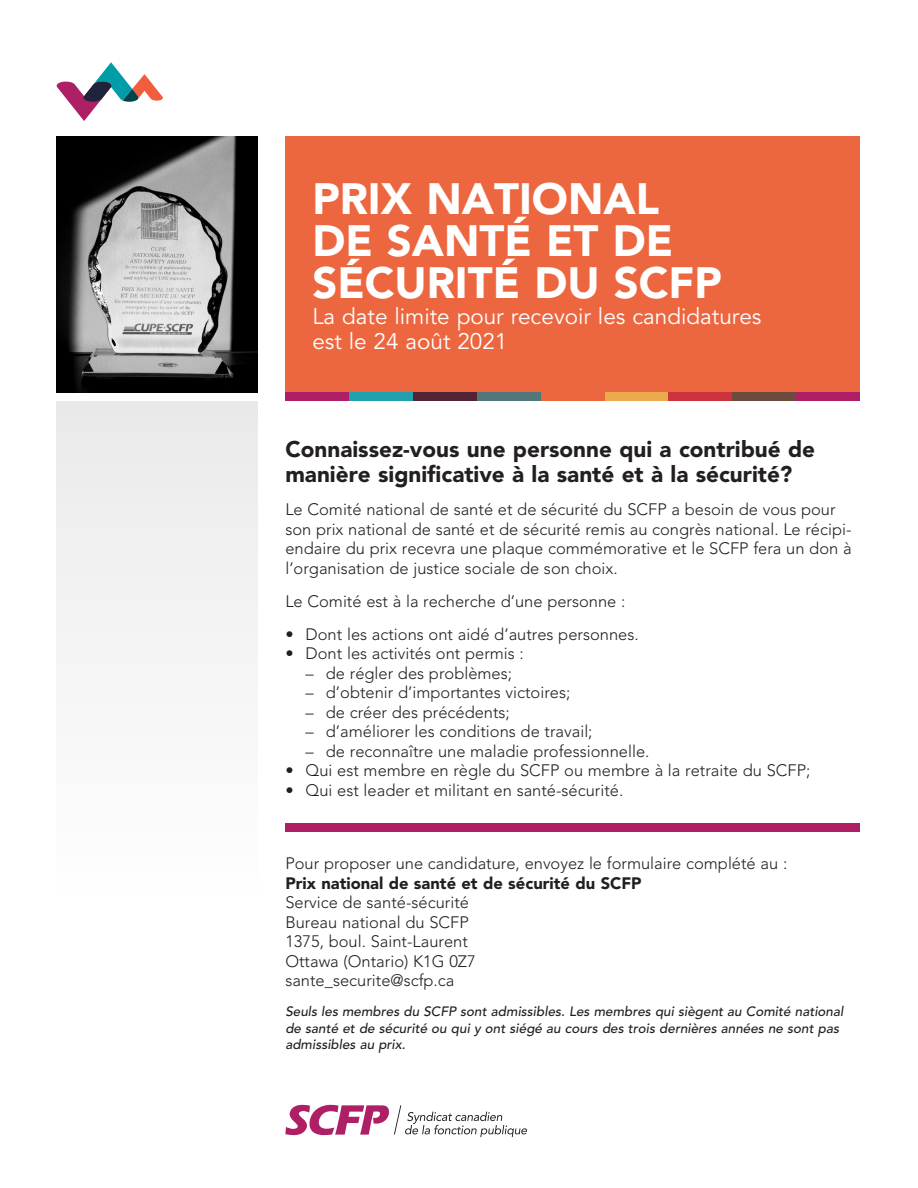
<style>
.page{position:relative;width:918px;height:1188px;background:#fff}
.page>*{position:absolute;margin:0;border:0;box-sizing:border-box;transform-origin:0 0}
.t1{font:900 43.5px/42px "Avenir";color:#fff}
.t2{font:900 22.5px/25.5px "Avenir";color:#231f20}
.t3{font:22.5px/25.5px "Avenir";color:#fff}
.t4{font:300 16.5px/19.5px "Avenir";color:#231f20}
.t5{font:italic 500 13.5px/16.5px "Avenir";color:#231f20}
.s1{font-weight:900}
</style>
<div class="page">
<div style="left:57px;top:401px;width:200px;height:497px;background:#f4f4f4"></div>
<img style="left:57px;top:136px;width:200px;height:257px">
<div style="left:285px;top:136px;width:575px;height:257px;background:#ec6740"></div>
<div style="left:285px;top:393px;width:64px;height:8px;background:#af1f66"></div>
<div style="left:796px;top:393px;width:64px;height:8px;background:#af1f66"></div>
<div style="left:349px;top:393px;width:64px;height:8px;background:#21a0b0"></div>
<div style="left:413px;top:393px;width:64px;height:8px;background:#532336"></div>
<div style="left:477px;top:393px;width:64px;height:8px;background:#52777a"></div>
<div style="left:541px;top:393px;width:64px;height:8px;background:#ec6740"></div>
<div style="left:605px;top:393px;width:63px;height:8px;background:#eaab4c"></div>
<div style="left:668px;top:393px;width:64px;height:8px;background:#cd323f"></div>
<div style="left:732px;top:393px;width:64px;height:8px;background:#6b4b3d"></div>
<div style="left:285px;top:824px;width:575px;height:8px;background:#af1f66"></div>
<svg style="left:285px;top:1105px;width:242px;height:32px"></svg>
<svg style="left:56px;top:62px;width:107px;height:59px"></svg>
<p class="t1" style="left:312px;top:178px;width:411px">PRIX NATIONAL<br>DE SANTÉ ET DE<br>SÉCURITÉ DU SCFP</p>
<p class="t3" style="left:312px;top:304px;width:451px">La date limite pour recevoir les candidatures est le 24 août 2021</p>
<p class="t2" style="left:285px;top:436px;width:531px">Connaissez-vous une personne qui a contribué de manière significative à la santé et à la sécurité?</p>
<p class="t4" style="left:285px;top:500px;width:568px">Le Comité national de santé et de sécurité du SCFP a besoin de vous pour son prix national de santé et de sécurité remis au congrès national. Le récipi&shy;endaire du prix recevra une plaque commémorative et le SCFP fera un don à l’organisation de justice sociale de son choix.</p>
<p class="t4" style="left:285px;top:592px;width:342px">Le Comité est à la recherche d’une personne :</p>
<p class="t4" style="left:285px;top:625px;width:355px">• Dont les actions ont aidé d’autres personnes.</p>
<p class="t4" style="left:285px;top:644px;width:240px">• Dont les activités ont permis :</p>
<p class="t4" style="left:306px;top:664px;width:208px">– de régler des problèmes;</p>
<p class="t4" style="left:306px;top:683px;width:266px">– d’obtenir d’importantes victoires;</p>
<p class="t4" style="left:306px;top:703px;width:206px">– de créer des précédents;</p>
<p class="t4" style="left:306px;top:722px;width:288px">– d’améliorer les conditions de travail;</p>
<p class="t4" style="left:306px;top:742px;width:345px">– de reconnaître une maladie professionnelle.</p>
<p class="t4" style="left:285px;top:761px;width:527px">• Qui est membre en règle du SCFP ou membre à la retraite du SCFP;</p>
<p class="t4" style="left:285px;top:781px;width:339px">• Qui est leader et militant en santé-sécurité.</p>
<p class="t4" style="left:285px;top:854px;width:503px">Pour proposer une candidature, envoyez le formulaire complété au :<br><span class="s1">Prix national de santé et de sécurité du SCFP<br></span>Service de santé-sécurité<br>Bureau national du SCFP<br>1375, boul. Saint-Laurent<br>Ottawa (Ontario) K1G 0Z7<br>sante_securite@scfp.ca</p>
<p class="t5" style="left:285px;top:1004px;width:559px">Seuls les membres du SCFP sont admissibles. Les membres qui siègent au Comité national de santé et de sécurité ou qui y ont siégé au cours des trois dernières années ne sont pas admissibles au prix.</p>
</div>
